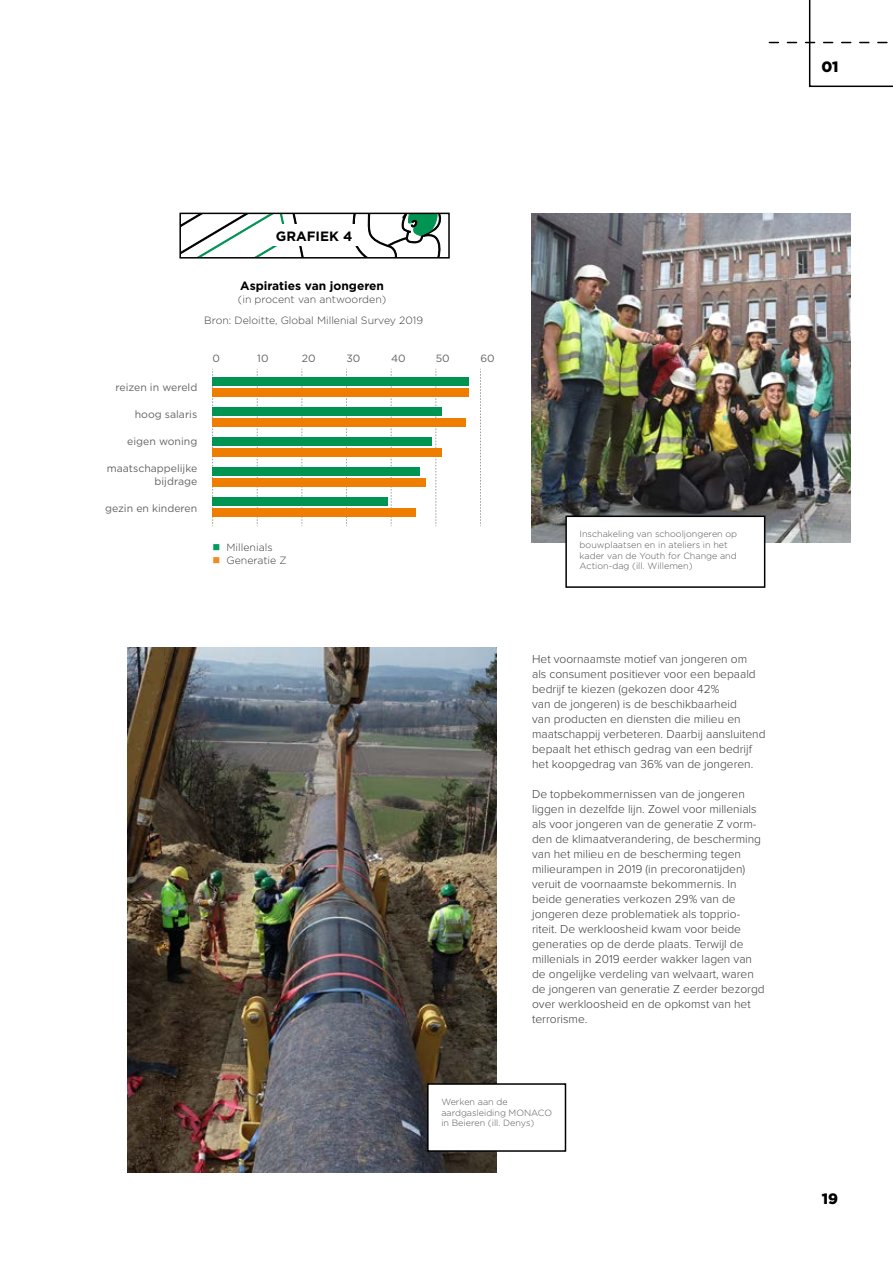
<style>
.page{position:relative;width:893px;height:1263px;background:#fff}
.page>*{position:absolute;margin:0;border:0;box-sizing:border-box;transform-origin:0 0}
.t1{font:900 15px "Gotham";color:#000}
.t2{font:700 13.5px "Gotham";color:#000}
.t3{font:300 12px/15px "Proxima Nova";color:#3c3c3b}
.t4{font:700 12px "Gotham";color:#000}
.t5{font:10.5px/13.5px "Gotham";color:#646363;text-align:right}
.t6{font:300 10.5px/21.1px "Gotham";color:#3c3c3b;text-align:center}
.t7{font:300 9px/10.8px "Gotham";color:#575756}
.s1{color:#009c61}
.s2{color:#f28a25}
</style>
<div class="page">
<img style="left:532px;top:213px;width:318px;height:330px">
<img style="left:128px;top:648px;width:369px;height:525px">
<svg style="left:182px;top:216px;width:260px;height:40px"></svg>
<div style="left:179px;top:213px;width:271px;height:46px;border:2px solid #000"></div>
<div style="left:265px;top:224px;width:98px;height:22px;background:#fff"></div>
<svg style="left:212px;top:369px;width:1px;height:157px"></svg>
<svg style="left:257px;top:369px;width:1px;height:157px"></svg>
<svg style="left:302px;top:369px;width:1px;height:157px"></svg>
<svg style="left:346px;top:369px;width:1px;height:157px"></svg>
<svg style="left:391px;top:369px;width:1px;height:157px"></svg>
<svg style="left:436px;top:369px;width:1px;height:157px"></svg>
<svg style="left:480px;top:369px;width:1px;height:157px"></svg>
<div style="left:212px;top:377px;width:257px;height:9px;background:#009453"></div>
<div style="left:212px;top:388px;width:257px;height:9px;background:#ef7d00"></div>
<div style="left:212px;top:407px;width:230px;height:9px;background:#009453"></div>
<div style="left:212px;top:418px;width:254px;height:9px;background:#ef7d00"></div>
<div style="left:212px;top:437px;width:220px;height:9px;background:#009453"></div>
<div style="left:212px;top:448px;width:230px;height:9px;background:#ef7d00"></div>
<div style="left:212px;top:467px;width:208px;height:9px;background:#009453"></div>
<div style="left:212px;top:478px;width:214px;height:9px;background:#ef7d00"></div>
<div style="left:212px;top:497px;width:176px;height:9px;background:#009453"></div>
<div style="left:212px;top:508px;width:204px;height:9px;background:#ef7d00"></div>
<div style="left:566px;top:516px;width:199px;height:71px;background:#fff"></div>
<div style="left:565px;top:515px;width:200px;height:73px;border:2px solid #000"></div>
<div style="left:428px;top:1084px;width:137px;height:67px;background:#fff"></div>
<div style="left:427px;top:1083px;width:139px;height:69px;border:2px solid #000"></div>
<svg style="left:769px;top:0;width:124px;height:88px"></svg>
<p class="t1" style="left:821px;top:56px;width:19px">01</p>
<p class="t2" style="left:276px;top:227px;width:78px">GRAFIEK 4</p>
<p class="t4" style="left:240px;top:278px;width:145px">Aspiraties van jongeren</p>
<p class="t6" style="left:204px;top:288px;width:220px">(in procent van antwoorden)<br>Bron: Deloitte, Global Millenial Survey 2019</p>
<p class="t5" style="left:115px;top:380px;width:83px">reizen in wereld</p>
<p class="t5" style="left:135px;top:407px;width:64px">hoog salaris</p>
<p class="t5" style="left:127px;top:434px;width:72px">eigen woning</p>
<p class="t5" style="left:107px;top:461px;width:92px">maatschappelijke bijdrage</p>
<p class="t5" style="left:105px;top:501px;width:94px">gezin en kinderen</p>
<p class="t5" style="left:213px;top:351px;width:9px">0</p>
<p class="t5" style="left:257px;top:351px;width:13px">10</p>
<p class="t5" style="left:302px;top:351px;width:15px">20</p>
<p class="t5" style="left:347px;top:351px;width:15px">30</p>
<p class="t5" style="left:391px;top:351px;width:16px">40</p>
<p class="t5" style="left:436px;top:351px;width:15px">50</p>
<p class="t5" style="left:480px;top:351px;width:16px">60</p>
<p class="t6" style="left:212px;top:536px;width:62px"><span class="s1">■</span> Millenials</p>
<p class="t6" style="left:212px;top:549px;width:76px"><span class="s2">■</span> Generatie Z</p>
<p class="t7" style="left:580px;top:528px;width:159px">Inschakeling van schooljongeren op bouwplaatsen en in ateliers in het kader van de Youth for Change and<br>Action-dag (ill. Willemen)</p>
<p class="t3" style="left:532px;top:651px;width:235px">Het voornaamste motief van jongeren om<br>als consument positiever voor een bepaald bedrijf te kiezen (gekozen door 42%<br>van de jongeren) is de beschikbaarheid<br>van producten en diensten die milieu en maatschappij verbeteren. Daarbij aansluitend bepaalt het ethisch gedrag van een bedrijf het koopgedrag van 36% van de jongeren.</p>
<p class="t3" style="left:532px;top:786px;width:234px">De topbekommernissen van de jongeren liggen in dezelfde lijn. Zowel voor millenials als voor jongeren van de generatie Z vorm&shy;den de klimaatverandering, de bescherming van het milieu en de bescherming tegen milieurampen in 2019 (in precoronatijden) veruit de voornaamste bekommernis. In beide generaties verkozen 29% van de jongeren deze problematiek als topprio&shy;riteit. De werkloosheid kwam voor beide generaties op de derde plaats. Terwijl de millenials in 2019 eerder wakker lagen van de ongelijke verdeling van welvaart, waren de jongeren van generatie Z eerder bezorgd over werkloosheid en de opkomst van het terrorisme.</p>
<p class="t7" style="left:441px;top:1096px;width:112px">Werken aan de aardgasleiding MONACO in Beieren (ill. Denys)</p>
<p class="t1" style="left:822px;top:1188px;width:18px">19</p>
</div>
